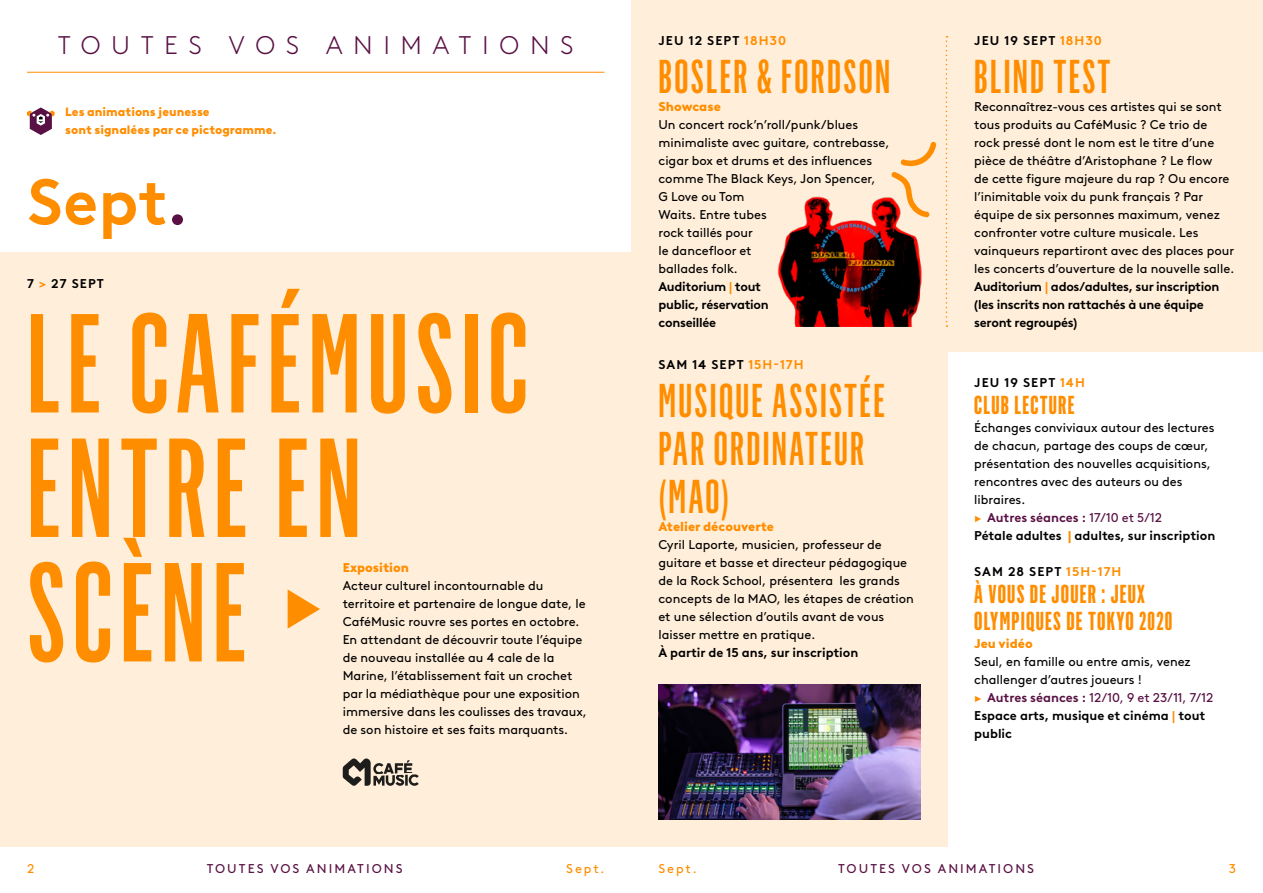
<style>
.page{position:relative;width:1263px;height:893px;background:#fff}
.page>*{position:absolute;margin:0;border:0;box-sizing:border-box;transform-origin:0 0}
.t1{font:500 ultra-condensed 138px/124.5px "Flama";letter-spacing:.05em;color:#ff8d00}
.t2{font:700 64.5px "Brown LL";color:#ff8d00}
.t3{font:500 ultra-condensed 46.5px/48px "Flama";letter-spacing:.05em;color:#ff8d00}
.t4{font:700 ultra-condensed 25.5px/27px "Flama";letter-spacing:.05em;color:#ff8d00}
.t5{font:300 25.5px "Brown LL";letter-spacing:.41em;color:#591043}
.t6{font:12.75px/18px "Brown LL";color:#000}
.t7{font:700 12.75px "Brown LL";letter-spacing:.075em;color:#000}
.t8{font:900 12.75px "Brown LL";color:#ff8d00}
.t9{font:12.75px "Brown LL";letter-spacing:.16em;color:#591043}
.t10{font:700 12.75px "Brown LL";color:#000}
.t11{font:12.75px "Brown LL";letter-spacing:.145em;color:#ff8d00}
.t12{font:900 12px/18px "Brown LL";color:#ff8d00}
.s1{color:#ff8d00}
.s2{font-weight:700}
.s3{font-weight:700;color:#ff8d00}
.s4{color:#591043}
.s5{font-weight:700;color:#591043}
.s6{font-weight:900;color:#ff8d00}
</style>
<div class="page">
<div style="left:631px;top:0;width:632px;height:351px;background:#ffeed9"></div>
<div style="left:0;top:252px;width:947px;height:594px;background:#ffeed9"></div>
<hr style="left:27px;top:72px;width:577px;height:1px;background:#ff8d00">
<svg style="left:631px;top:846px;width:145px;height:1px"></svg>
<svg style="left:946px;top:36px;width:1px;height:291px"></svg>
<svg style="left:343px;top:758px;width:76px;height:28px"></svg>
<img style="left:777px;top:196px;width:145px;height:131px">
<svg style="left:27px;top:107px;width:28px;height:28px"></svg>
<svg style="left:288px;top:589px;width:32px;height:40px"></svg>
<img style="left:658px;top:684px;width:262px;height:135px">
<svg style="left:891px;top:142px;width:45px;height:75px"></svg>
<h3 class="t5" style="left:58px;top:27px;width:517px">TOUTES VOS ANIMATIONS</h3>
<p class="t7" style="left:658px;top:31px;width:129px">JEU 12 SEPT <span class="s1">18H30</span></p>
<h3 class="t3" style="left:658px;top:52px;width:233px">BOSLER &amp; FORDSON</h3>
<p class="t8" style="left:658px;top:97px;width:64px">Showcase</p>
<p class="t6" style="left:658px;top:115px;width:232px">U n concert rock’n’roll/punk/blues minimaliste avec guitare, contrebasse, cigar box et drums et des influences comme The Black Keys, Jon Spencer,<br>G Love ou Tom<br>Waits. Entre tubes<br>rock taillés pour<br>le dancefloor et<br>ballades folk.<br><span class="s2">Auditorium</span> <span class="s3">|</span> <span class="s2">tout<br>public, réservation<br>conseillée</span></p>
<p class="t7" style="left:658px;top:355px;width:147px">SAM 14 SEPT <span class="s1">15H-17H</span></p>
<h3 class="t3" style="left:658px;top:376px;width:228px">MUSIQUE ASSISTÉE<br>PAR ORDINATEUR (MAO)</h3>
<p class="t8" style="left:658px;top:517px;width:117px">Atelier découverte</p>
<p class="t6" style="left:658px;top:535px;width:257px">Cyril Laporte, musicien, professeur de guitare et basse et directeur pédagogique de la Rock School, présentera les grands concepts de la MAO, les étapes de création et une sélection d’outils avant de vous laisser mettre en pratique.</p>
<p class="t10" style="left:658px;top:643px;width:201px">À partir de 15 ans, sur inscription</p>
<p class="t12" style="left:65px;top:102px;width:213px">Les animations jeunesse<br>sont signalées par ce pictogramme.</p>
<h2 class="t2" style="left:27px;top:152px;width:162px">Sept<span class="s4">.</span></h2>
<p class="t7" style="left:27px;top:274px;width:78px">7 <span class="s1">&gt;</span> 27 SEPT</p>
<h1 class="t1" style="left:27px;top:300px;width:503px">LE CAFÉMUSIC<br>ENTRE EN<br>SCÈNE</h1>
<p class="t8" style="left:343px;top:558px;width:68px">Exposition</p>
<p class="t6" style="left:343px;top:576px;width:246px">Acteur culturel incontournable du territoire et partenaire de longue date, le CaféM usic rouvre ses portes en octobre.<br>En attendant de découvrir toute l’équipe de nouveau installée au 4 cale de la Marine, l’établissement fait un crochet par la médiathèque pour une exposition immersive dans les coulisses des travaux, de son histoire et ses faits marquants.</p>
<p class="t7" style="left:974px;top:31px;width:129px">JEU 19 SEPT <span class="s1">18H30</span></p>
<h3 class="t3" style="left:974px;top:52px;width:138px">BLIND TEST</h3>
<p class="t6" style="left:974px;top:97px;width:262px">Reconnaîtrez-vous ces artistes qui se sont tous produits au CaféM usic ? Ce trio de rock pressé dont le nom est le titre d’une pièce de théâtre d’Aristophane ? Le flow<br>de cette figure majeure du rap ? Ou encore l’inimitable voix du punk français ? Par équipe de six personnes maximum, venez confronter votre culture musicale. Les vainqueurs repartiront avec des places pour les concerts d’ouverture de la nouvelle salle.<br><span class="s2">Auditorium</span> <span class="s3">|</span> <span class="s2">ados/adultes, sur inscription (les inscrits non rattachés à une équipe seront regroupés)</span></p>
<p class="t7" style="left:974px;top:373px;width:112px">JEU 19 SEPT <span class="s1">14H</span></p>
<h3 class="t4" style="left:974px;top:391px;width:102px">CLUB LECTURE</h3>
<p class="t6" style="left:974px;top:418px;width:243px">Échanges conviviaux autour des lectures de chacun, partage des coups de cœur, présentation des nouvelles acquisitions, rencontres avec des auteurs ou des libraires.<br><span class="s1">►</span> <span class="s5">Autres séances :</span> <span class="s4">17/10 et 5/12<br></span><span class="s2">Pétale adultes</span> <span class="s6">|</span> <span class="s2">adultes, sur inscription</span></p>
<p class="t7" style="left:974px;top:562px;width:149px">SAM 28 SEPT <span class="s1">15H-17H</span></p>
<h3 class="t4" style="left:974px;top:580px;width:200px">À VOUS DE JOUER : JEUX<br>OLYMPIQUES DE TOKYO 2020</h3>
<p class="t8" style="left:974px;top:634px;width:60px">Jeu vidéo</p>
<p class="t6" style="left:974px;top:652px;width:241px">Seul, en famille ou entre amis, venez challenger d’autres joueurs !<br><span class="s1">►</span> <span class="s5">Autres séances :</span> <span class="s4">12/10, 9 et 23/11, 7/12<br></span><span class="s2">Espace arts, musique et cinéma</span> <span class="s3">|</span> <span class="s2">tout public</span></p>
<p class="t11" style="left:27px;top:859px;width:9px">2</p>
<p class="t9" style="left:207px;top:859px;width:197px">Tout es vos animat ions</p>
<p class="t11" style="left:566px;top:859px;width:40px">Sept.</p>
<p class="t11" style="left:658px;top:859px;width:40px">Sept.</p>
<p class="t9" style="left:838px;top:859px;width:197px">Tout es vos animat ions</p>
<p class="t11" style="left:1229px;top:859px;width:9px">3</p>
</div>
